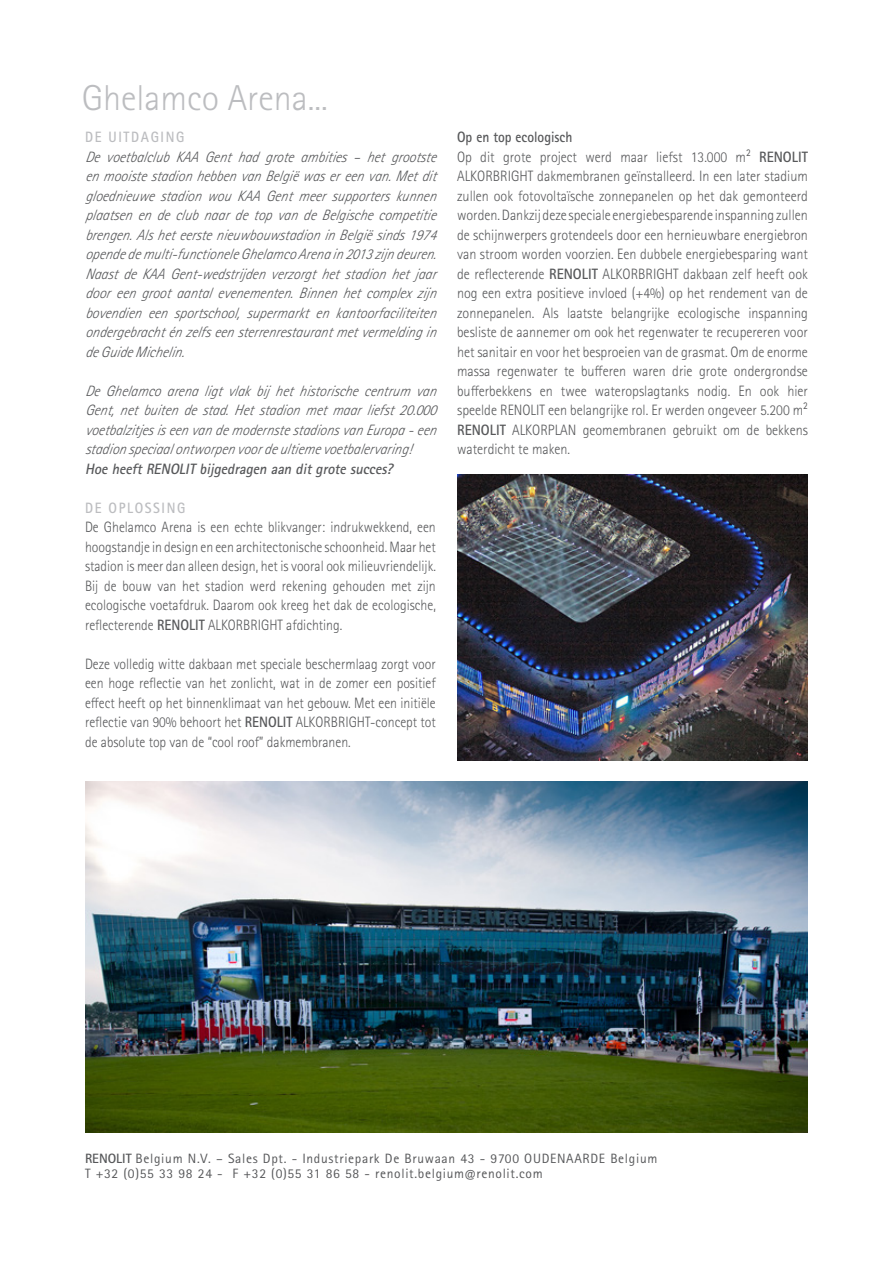
<style>
.page{position:relative;width:893px;height:1263px;background:#fff}
.page>*{position:absolute;margin:0;border:0;box-sizing:border-box;transform-origin:0 0}
.t1{font:300 36px "Rotis Sans Serif Pro";color:#bcbdc0}
.t2{font:300 15px/19.5px "Rotis Sans Serif Pro";color:#57585a;text-align:justify;scale:.94 1}
.t3{font:italic 300 15px/19.5px "Rotis Sans Serif Pro";color:#57585a;scale:.95 1}
.t4{font:300 15px/19.5px "Rotis Sans Serif Pro";color:#57585a;text-align:justify;scale:.92 1}
.t5{font:italic 700 15px "Rotis Sans Serif Pro";color:#57585a;scale:.95 1}
.t6{font:700 15px "Rotis Sans Serif Pro";letter-spacing:.12em;color:#bcbdc0;scale:.9 1}
.t7{font:700 15px "Rotis Sans Serif Pro";color:#57585a;scale:.9 1}
.t8{font:13.5px "Rotis Sans Serif Pro";letter-spacing:.05em;color:#57585a}
.s1{font-weight:700}
</style>
<div class="page">
<img style="left:457px;top:474px;width:351px;height:286px">
<img style="left:85px;top:781px;width:723px;height:351px">
<p class="t1" style="left:82px;top:77px;width:247px">Ghelamco Arena...</p>
<p class="t6" style="left:85px;top:127px;width:112px">DE UITDAGING</p>
<p class="t3" style="left:85px;top:147px;width:374px">De voetbalclub KAA Gent had grote ambities – het grootste en mooiste stadion hebben van België was er een van. Met dit gloednieuwe stadion wou KAA Gent meer supporters kunnen plaatsen en de club naar de top van de Belgische competitie brengen. Als het eerste nieuwbouwstadion in België sinds 1974 opende de multi-functionele Ghelamco Arena in 20 13 zijn deuren.</p>
<p class="t3" style="left:85px;top:264px;width:374px;text-align:justify">Naast de KAA Gent-wedstrijden verzorgt het stadion het jaar door een groot aantal evenementen. Binnen het complex zijn bovendien een sportschool, supermarkt en kantoorfaciliteiten ondergebracht én zelfs een sterrenrestaurant met vermelding in de Guide Michelin.</p>
<p class="t3" style="left:85px;top:381px;width:374px">De Ghelamco arena ligt vlak bij het historische centrum van Gent, net buiten de stad. Het stadion met maar liefst 20.000 voetbalzitjesiseen van de modernste stadionsvan Europa -een stadion speciaal ontworpen voorde ultieme voetbalervaring!</p>
<p class="t5" style="left:85px;top:459px;width:329px">Hoe heeft RENOLIT bijgedragen aan dit grote succes?</p>
<p class="t6" style="left:85px;top:498px;width:113px">DE OPLOSSING</p>
<p class="t4" style="left:85px;top:517px;width:383px">De Ghelamco Arena is een echte blikvanger: indrukwekkend, een hoogstandje in design en een architectonische schoonheid. Maar het stadion is meer dan alleen design, het is vooral ook milieuvriendelijk.<br>Bij de bouw van het stadion werd rekening gehouden met zijn ecologische voetafdruk. Daarom ook kreeg het dak de ecologische, reflecterende <span class="s1">RENOLIT</span> ALKORBRIGHT afdichting.</p>
<p class="t4" style="left:85px;top:654px;width:383px">Deze volledig witte dakbaan met speciale beschermlaag zorgt voor een hoge reflectie van het zonlicht, wat in de zomer een positief effect heeft op het binnenklimaat van het gebouw. Met een initiële reflectie van 90% behoort het <span class="s1">RENOLIT</span> ALKORBRIGHT-concept tot de absolute top van de “cool roof” dakmembranen.</p>
<p class="t7" style="left:457px;top:127px;width:130px">Op en top ecologisch</p>
<p class="t2" style="left:457px;top:147px;width:375px">Op dit grote project werd maar liefst 13.000 m² <span class="s1">RENOLIT </span>ALKORBRIGHT dakmembranen geïnstalleerd. In een later stadium zullen ook fotovoltaïsche zonnepanelen op het dak gemonteerd worden. Dankzij deze speciale energiebesparende inspanning zullen de schijnwerpers grotendeels door een hernieuwbare energiebron van stroom worden voorzien. Een dubbele energiebesparing want de reflecterende <span class="s1">RENOLIT</span> ALKORBRIGHT dakbaan zelf heeft ook nog een extra positieve invloed (+4%) op het rendement van de zonnepanelen. Als laatste belangrijke ecologische inspanning besliste de aannemer om ook het regenwater te recupereren voor het sanitair en voor het besproeien van de grasmat. Om de enorme massa regenwater te bufferen waren drie grote ondergrondse bufferbekkens en twee wateropslagtanks nodig. En ook hier speelde RENOLIT een belangrijke rol. Er werden ongeveer 5.200 m²<br><span class="s1">RENOLIT</span> ALKORPLAN geomembranen gebruikt om de bekkens waterdicht te maken.</p>
<p class="t8" style="left:85px;top:1150px;width:574px"><span class="s1">RENOLIT</span> Belgium N.V. – Sales Dpt. - Industriepark De Bruwaan 43 - 9700 OUDENAARDE Belgium</p>
<p class="t8" style="left:85px;top:1165px;width:459px">T +32 (0)55 33 98 24 - F +32 (0)55 31 86 58 - renolit.belgium@renolit.com</p>
</div>
